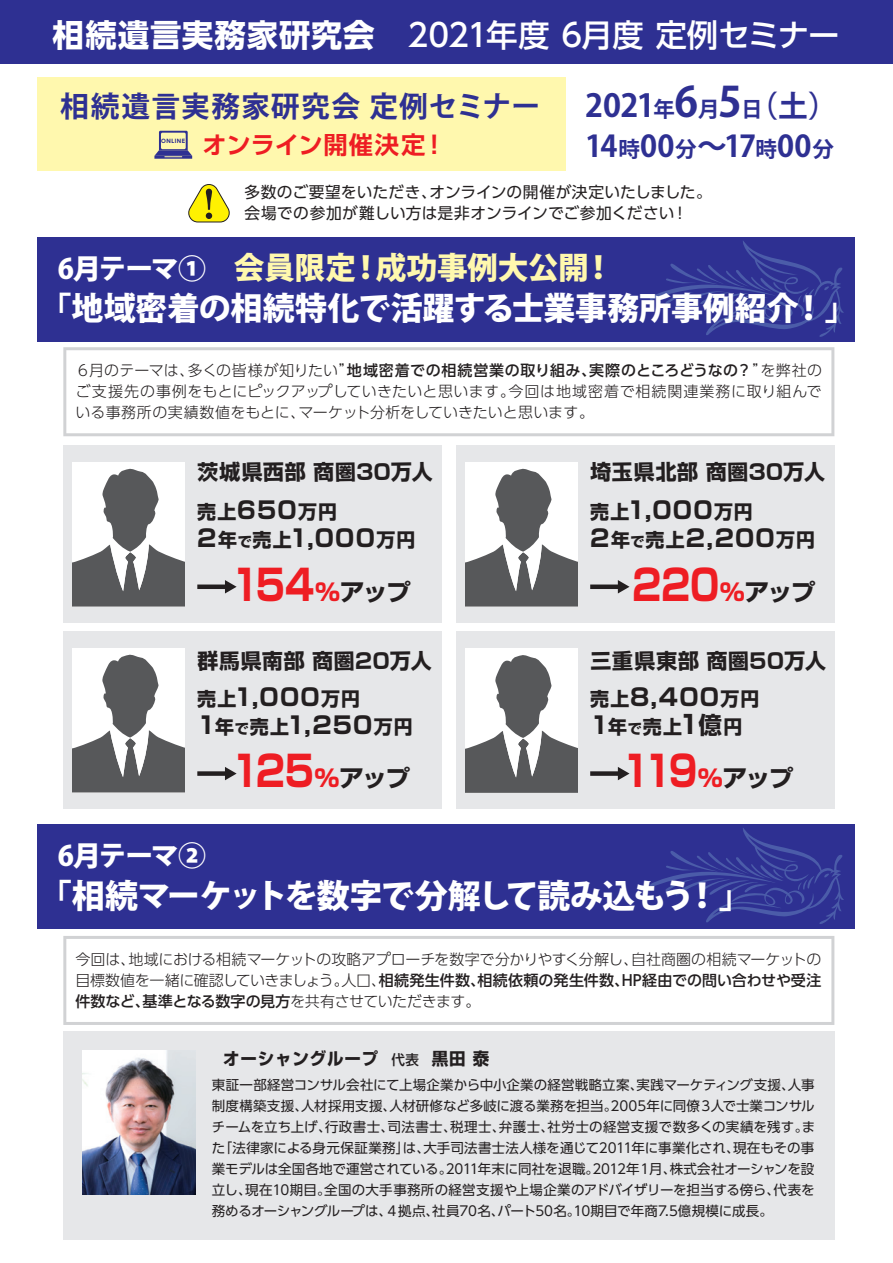
<style>
.page{position:relative;width:893px;height:1263px;background:#fff}
.page>*{position:absolute;margin:0;border:0;box-sizing:border-box;transform-origin:0 0}
.t1{font:700 42.3px "Shin Go Pro";letter-spacing:-.065em;color:#ee1d23;scale:.85 1}
.t2{font:800 33px "Koz Go Pro";letter-spacing:-.04em;color:#fff}
.t3{font:800 31.95px "Koz Go Pro";letter-spacing:-.005em;color:#fff}
.t4{font:500 31.5px "UD Shin Go Pro";letter-spacing:-.03em;color:#fff}
.t5{font:700 31.5px "Koz Go Pro";color:#2e3092}
.t6{font:800 30.75px "Koz Go Pro";letter-spacing:-.01em;color:#fff8ae}
.t7{font:700 29.85px "Koz Go Pro";letter-spacing:-.02em;color:#2e3092}
.t8{font:700 28.8px "Koz Go Pro";letter-spacing:.03em;color:#2e3092}
.t9{font:800 27.9px "Koz Go Pro";letter-spacing:-.04em;color:#fff}
.t10{font:700 24.3px "UD Shin Go Pro De";letter-spacing:.015em;color:#ee1d23}
.t11{font:700 23.7px/28.5px "Shin Go Pro";letter-spacing:.05em;color:#231f20}
.t12{font:700 21px "Shin Go Pro";color:#231f20}
.t13{font:700 18.9px "Shin Go Pro";color:#231f20}
.t14{font:700 17.1px "Shin Go Pro";letter-spacing:.05em;color:#231f20;scale:.96 1}
.t15{font:15.75px/21px "UD Shin Go Pro";letter-spacing:.005em;color:#231f20}
.t16{font:300 15px/21px "UD Shin Go Pro";color:#231f20;text-align:justify}
.t17{font:13.5px/21px "UD Shin Go Pro";letter-spacing:-.01em;color:#231f20;text-align:justify}
.t18{font:700 5.25px "UD Shin Go Pro";letter-spacing:.105em;color:#2e3092}
.s1{font-weight:700}
.s2{font-size:21.45px}
.s3{font-size:41.4px}
.s4{font-size:29.85px}
.s5{font-size:27.9px;color:#fff}
.s6{font-weight:500}
.s7{font-size:23.7px}
.s8{font-size:18.9px}
.s9{font-size:14.25px}
.s10{font-size:23.55px}
.s11{font-size:23.55px;color:#231f20}
.s12{font-size:25.5px}
.s13{font-weight:500;font-size:13.95px}
</style>
<div class="page">
<div style="left:37px;top:78px;width:528px;height:93px;background:#fff8ae"></div>
<svg style="left:63px;top:347px;width:771px;height:89px"></svg>
<div style="left:37px;top:237px;width:818px;height:105px;background:#2e3092"></div>
<svg style="left:650px;top:241px;width:194px;height:96px"></svg>
<div style="left:37px;top:824px;width:818px;height:105px;background:#2e3092"></div>
<svg style="left:650px;top:828px;width:194px;height:96px"></svg>
<div style="left:63px;top:631px;width:379px;height:178px;background:#e6e7e9"></div>
<div style="left:63px;top:1031px;width:771px;height:208px;background:#e6e7e9"></div>
<svg style="left:188px;top:184px;width:42px;height:39px"></svg>
<div style="left:0;top:0;width:893px;height:64px;background:#2e3092"></div>
<svg style="left:154px;top:131px;width:38px;height:25px"></svg>
<hr style="left:154px;top:156px;width:38px;height:3px;background:#2e3092">
<div style="left:456px;top:631px;width:378px;height:178px;background:#e6e7e9"></div>
<div style="left:63px;top:445px;width:379px;height:178px;background:#e6e7e9"></div>
<div style="left:456px;top:445px;width:378px;height:178px;background:#e6e7e9"></div>
<div style="left:72px;top:462px;width:113px;height:144px;background:#fff"></div>
<div style="left:197px;top:584px;width:30px;height:5px;background:#231f20"></div>
<svg style="left:225px;top:580px;width:12px;height:13px"></svg>
<svg style="left:72px;top:468px;width:113px;height:138px"></svg>
<div style="left:465px;top:462px;width:113px;height:144px;background:#fff"></div>
<svg style="left:465px;top:468px;width:113px;height:138px"></svg>
<div style="left:590px;top:584px;width:30px;height:5px;background:#231f20"></div>
<svg style="left:618px;top:580px;width:11px;height:13px"></svg>
<div style="left:72px;top:648px;width:113px;height:144px;background:#fff"></div>
<svg style="left:72px;top:654px;width:113px;height:138px"></svg>
<div style="left:197px;top:771px;width:30px;height:5px;background:#231f20"></div>
<svg style="left:225px;top:767px;width:12px;height:13px"></svg>
<div style="left:465px;top:648px;width:113px;height:144px;background:#fff"></div>
<svg style="left:465px;top:655px;width:113px;height:138px"></svg>
<div style="left:590px;top:771px;width:30px;height:5px;background:#231f20"></div>
<svg style="left:618px;top:767px;width:11px;height:13px"></svg>
<img style="left:83px;top:1050px;width:112px;height:145px">
<svg style="left:63px;top:936px;width:771px;height:89px"></svg>
<h3 class="t4" style="left:53px;top:10px;width:789px"><span class="s1">相続遺言実務家研究会</span>　2021年度 6月度 定例セミナー</h3>
<h3 class="t8" style="left:60px;top:88px;width:482px">相続遺言実務家研究会 定例セミナー</h3>
<p class="t18" style="left:161px;top:137px;width:26px">ONLINE</p>
<h3 class="t10" style="left:202px;top:125px;width:245px">オンライン開催決定！</h3>
<h3 class="t5" style="left:585px;top:85px;width:254px">2021<span class="s2">年</span><span class="s3">6</span><span class="s2">月</span><span class="s3">5</span><span class="s2">日</span><span class="s4">（土）</span></h3>
<h3 class="t7" style="left:585px;top:127px;width:250px">14<span class="s2">時</span>00<span class="s2">分</span>～17<span class="s2">時</span>00<span class="s2">分</span></h3>
<p class="t15" style="left:244px;top:182px;width:469px">多数のご要望をいただき、オンラインの開催が決定いたしました。会場での参加が難しい方は是非オンラインでご参加ください！</p>
<h3 class="t6" style="left:58px;top:248px;width:557px"><span class="s5">6月テーマ①　</span>会員限定！成功事例大公開！</h3>
<h3 class="t3" style="left:39px;top:288px;width:819px">「地域密着の相続特化で活躍する士業事務所事例紹介！」</h3>
<p class="t16" style="left:75px;top:359px;width:748px">６月のテーマは、多くの皆様が知りたい”<span class="s6">地域密着での相続営業の取り組み、実際のところどうなの？</span>”を弊社のご支援先の事例をもとにピックアップしていきたいと思います。今回は地域密着で相続関連業務に取り組んでいる事務所の実績数値をもとに、マーケット分析をしていきたいと思います。</p>
<h3 class="t12" style="left:197px;top:458px;width:237px;rotate:-1deg">茨城県西部商圏30万人</h3>
<h3 class="t13" style="left:197px;top:497px;width:141px">売上<span class="s7">650</span>万円</h3>
<h3 class="t11" style="left:197px;top:521px;width:219px">2<span class="s8">年</span><span class="s9">で</span><span class="s8">売上</span>1,000<span class="s8">万円</span></h3>
<h1 class="t1" style="left:231px;top:551px;width:213px">154<span class="s10">％</span><span class="s11">アップ</span></h1>
<h3 class="t12" style="left:197px;top:646px;width:236px;rotate:-1deg">群馬県南部商圏20万人</h3>
<h3 class="t11" style="left:197px;top:680px;width:217px"><span class="s8">売上</span>1,000<span class="s8">万円<br></span>1<span class="s8">年</span><span class="s9">で</span><span class="s8">売上</span>1,250<span class="s8">万円</span></h3>
<h1 class="t1" style="left:231px;top:738px;width:212px">125<span class="s10">％</span><span class="s11">アップ</span></h1>
<h3 class="t9" style="left:58px;top:838px;width:150px">6月テーマ②</h3>
<h3 class="t12" style="left:590px;top:458px;width:236px;rotate:-1deg">埼玉県北部商圏30万人</h3>
<h3 class="t11" style="left:590px;top:493px;width:226px"><span class="s8">売上</span>1,000<span class="s8">万円<br></span>2<span class="s8">年</span><span class="s9">で</span><span class="s8">売上</span>2,200<span class="s8">万円</span></h3>
<h1 class="t1" style="left:632px;top:551px;width:218px">220<span class="s10">％</span><span class="s11">アップ</span></h1>
<h3 class="t12" style="left:590px;top:646px;width:237px;rotate:-1deg">三重県東部商圏50万人</h3>
<h3 class="t11" style="left:590px;top:680px;width:171px"><span class="s8">売上</span>8,400<span class="s8">万円</span></h3>
<h3 class="t13" style="left:590px;top:712px;width:154px"><span class="s7">1</span>年<span class="s9">で</span>売上<span class="s12">1</span><span class="s7">億</span>円</h3>
<h1 class="t1" style="left:622px;top:738px;width:204px">119<span class="s10">％</span><span class="s11">アップ</span></h1>
<h2 class="t2" style="left:39px;top:874px;width:714px">「相続マーケットを数字で分解して読み込もう！」</h2>
<p class="t16" style="left:75px;top:948px;width:748px">今回は、地域における相続マーケットの攻略アプローチを数字で分かりやすく分解し、自社商圏の相続マーケットの目標数値を一緒に確認していきましょう。人口、<span class="s6">相続発生件数、相続依頼の発生件数、HP経由での問い合わせや受注件数など、基準となる数字の見方</span>を共有させていただきます。</p>
<p class="t14" style="left:223px;top:1045px;width:279px">オーシャングループ <span class="s13">代表</span> 黒田 泰</p>
<p class="t17" style="left:212px;top:1074px;width:605px">東証一部経営コンサル会社にて上場企業から中小企業の経営戦略立案、実践マーケティング支援、人事制度構築支援、人材採用支援、人材研修など多岐に渡る業務を担当。2005年に同僚３人で士業コンサルチームを立ち上げ、行政書士、司法書士、税理士、弁護士、社労士の経営支援で数多くの実績を残す。また「法律家による身元保証業務」は、大手司法書士法人様を通じて2011年に事業化され、現在もその事業モデルは全国各地で運営されている。2011年末に同社を退職。2012年１月、株式会社オーシャンを設立し、現在10期目。全国の大手事務所の経営支援や上場企業のアドバイザリーを担当する傍ら、代表を務めるオーシャングループは、４拠点、社員70名、パート50名。10期目で年商7.5億規模に成長。</p>
</div>
